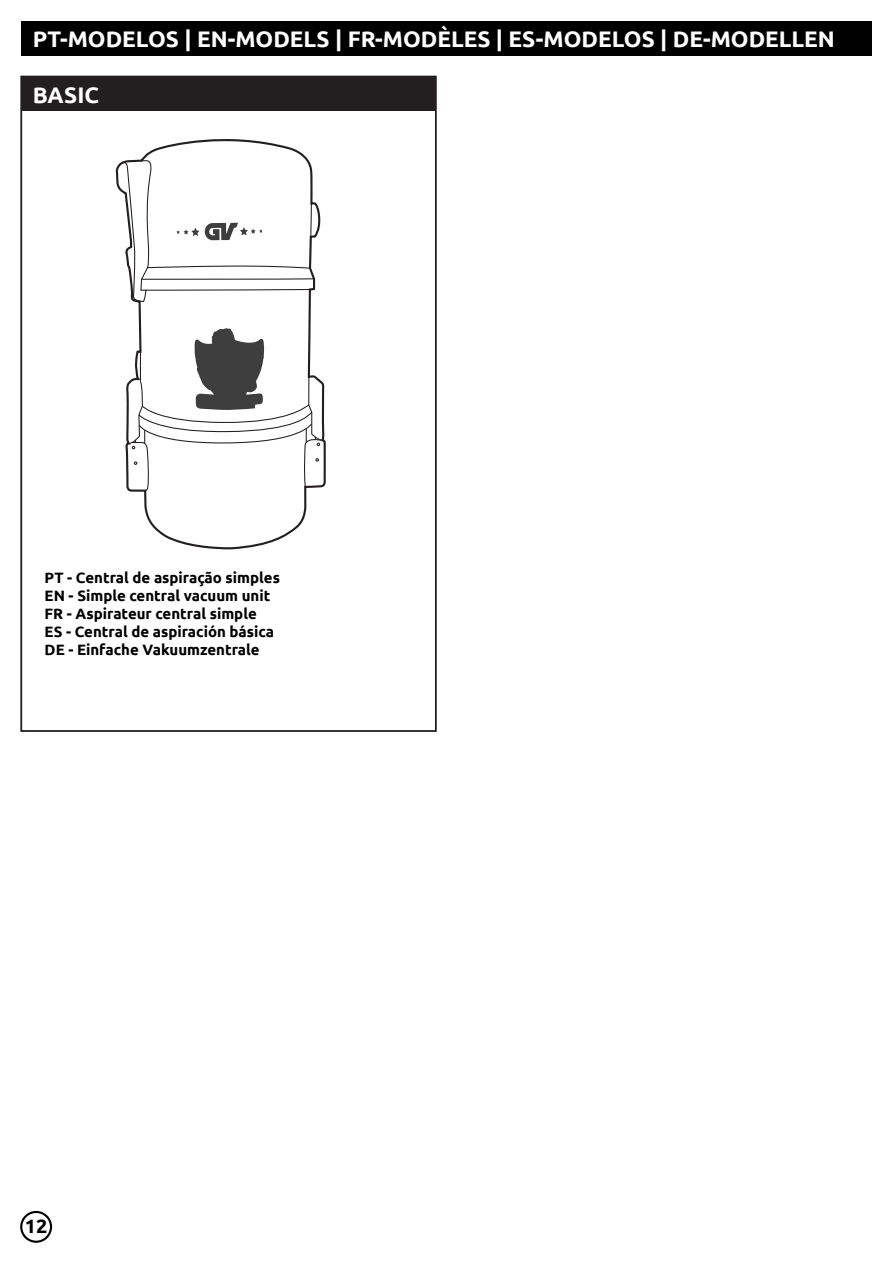
<style>
.page{position:relative;width:893px;height:1263px;background:#fff}
.page>*{position:absolute;margin:0;border:0;box-sizing:border-box;transform-origin:0 0}
.t1{font:700 22.5px "Ubuntu";color:#fff}
.t2{font:700 19.35px "Ubuntu";color:#000001}
.t3{font:700 15px/18px "Ubuntu";color:#000001}
</style>
<div class="page">
<div style="left:20px;top:1211px;width:32px;height:32px;border:2px solid #000001;border-radius:50%"></div>
<div style="left:21px;top:21px;width:851px;height:34px;background:#000001"></div>
<div style="left:21px;top:77px;width:415px;height:34px;background:#231f20"></div>
<div style="left:20px;top:76px;width:417px;height:656px;border:2px solid #231f20"></div>
<svg style="left:115px;top:55px;width:213px;height:495px"></svg>
<h1 class="t1" style="left:33px;top:26px;width:804px">PT-MODELOS | EN-MODELS | FR-MODÈLES | ES-MODELOS | DE-MODELLEN</h1>
<h1 class="t1" style="left:33px;top:81px;width:68px">BASIC</h1>
<p class="t3" style="left:45px;top:568px;width:237px">PT - Central de aspiração simples<br>EN - Simple central vacuum unit<br>FR - Aspirateur central simple<br>ES - Central de aspiración básica<br>DE - Einfache Vakuumzentrale</p>
<p class="t2" style="left:25px;top:1214px;width:24px">12</p>
</div>
